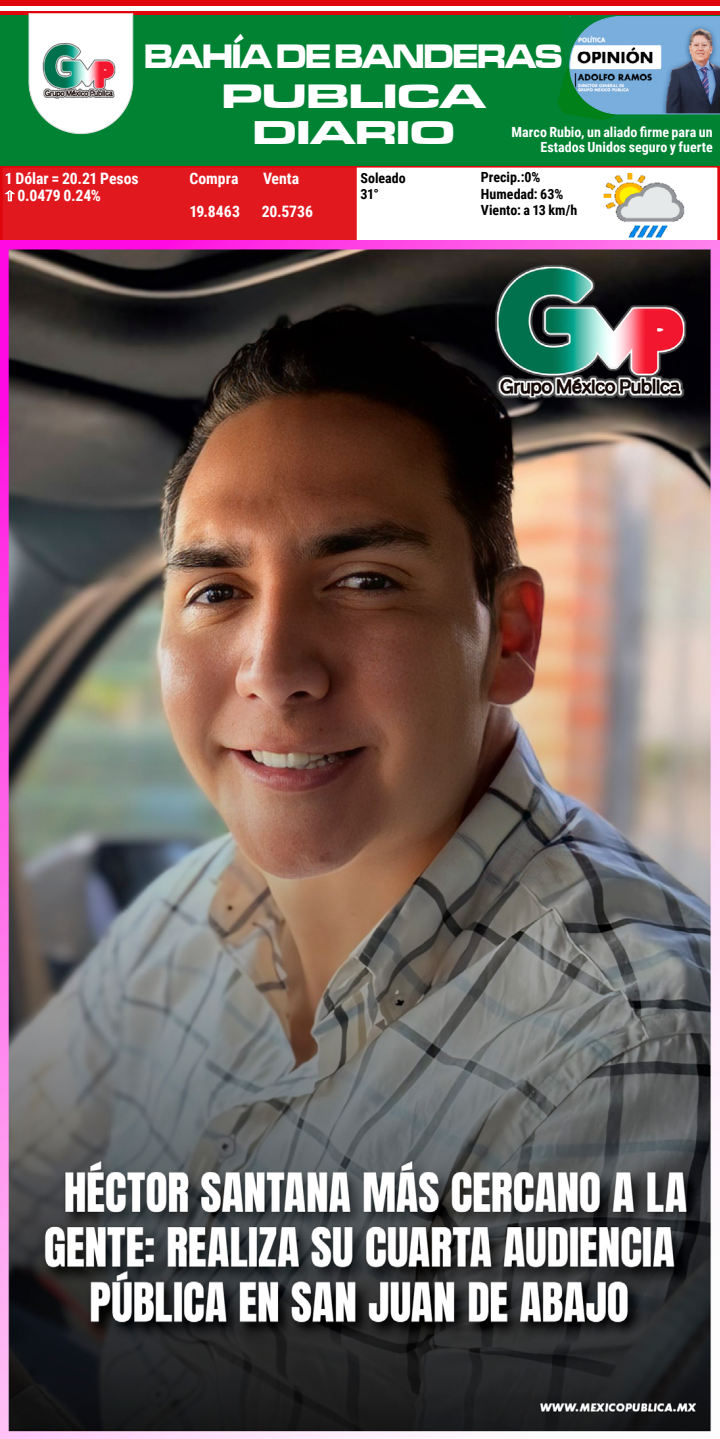
<style>
.page{position:relative;width:720px;height:1439px;background:#fff}
.page>*{position:absolute;margin:0;border:0;box-sizing:border-box;transform-origin:0 0}
.t1{font:35px "Microgramma D Bold Exte";letter-spacing:-.02em;color:#fff;scale:.9 1}
.t2{font:35px "Microgramma D Bold Exte";color:#fff;scale:1.33 1}
.t3{font:34.12px "Microgramma D Bold Exte";color:#fff;scale:1.33 1}
.t4{font:700 15.75px/16.6px "Roboto Condensed";letter-spacing:-.005em;color:#fff}
.t5{font:700 14px/14px "Roboto Condensed";color:#fff;text-align:right}
.t6{font:700 14px/16.6px "Roboto Condensed";color:#000}
</style>
<div class="page">
<div style="left:0;top:165px;width:719px;height:79px;border:3px solid #e0040b"></div>
<div style="left:0;top:165px;width:356px;height:76px;background:#e2181f;border:3px solid #e0040b"></div>
<div style="left:0;top:14px;width:719px;height:151px;background:#008233"></div>
<hr style="left:0;top:11px;width:719px;height:3px;background:#e0040b">
<div style="left:0;top:0;width:719px;height:6px;background:#e0040b"></div>
<svg style="left:29px;top:13px;width:104px;height:121px;background:#c9d7ce"></svg>
<img style="left:596px;top:168px;width:93px;height:70px">
<svg style="left:557px;top:16px;width:162px;height:104px;background:#64949d"></svg>
<img style="left:0;top:240px;width:719px;height:1199px">
<h1 class="t1" style="left:144px;top:32px;width:466px">BAHÍA DE BANDERAS</h1>
<h1 class="t2" style="left:221px;top:72px;width:200px">PUBLICA</h1>
<h2 class="t3" style="left:253px;top:109px;width:153px">DIARIO</h2>
<p class="t6" style="left:360px;top:169px;width:47px">Soleado<br>31°</p>
<p class="t6" style="left:480px;top:168px;width:98px">Precip.:0%<br>Humedad: 63%<br>Viento: a 13 km/h</p>
<p class="t5" style="left:511px;top:125px;width:202px">Marco Rubio, un aliado firme para un<br>Estados Unidos seguro y fuerte</p>
<p class="t4" style="left:5px;top:170px;width:135px">1 Dólar = 20.21 Pesos ⇧ 0.0479 0.24%</p>
<p class="t4" style="left:189px;top:170px;width:51px">Compra</p>
<p class="t4" style="left:263px;top:170px;width:38px">Venta</p>
<p class="t4" style="left:189px;top:203px;width:52px">19.8463</p>
<p class="t4" style="left:262px;top:203px;width:53px">20.5736</p>
</div>
